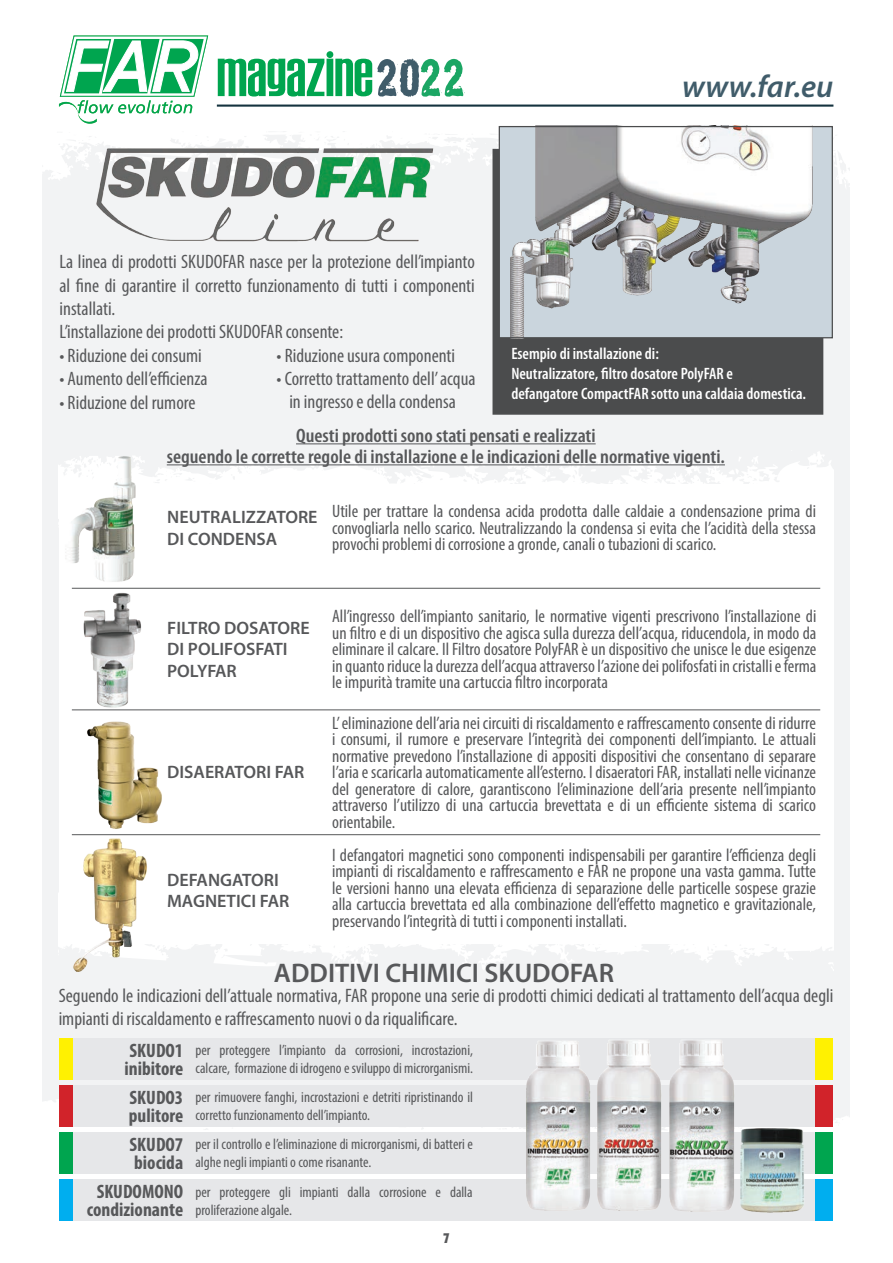
<style>
.page{position:relative;width:893px;height:1263px;background:#fff}
.page>*{position:absolute;margin:0;border:0;box-sizing:border-box;transform-origin:0 0}
.t1{font:54.75px "Establo";color:#00a54f}
.t2{font:italic 600 31.5px "Myriad Pro";letter-spacing:.005em;color:#405c6a}
.t3{font:600 27px "Myriad Pro";color:#57585a}
.t4{font:condensed 19.5px/23.4px "Myriad Pro";color:#57585a;text-align:justify}
.t5{font:600 condensed 19.5px "Myriad Pro";color:#57585a;scale:1.05 1}
.t6{font:700 condensed 19.5px "Myriad Pro";color:#57585a}
.t7{font:condensed 18px/16.5px "Myriad Pro";color:#57585a;text-align:justify}
.t8{font:600 18px/21.6px "Myriad Pro";color:#57585a}
.t9{font:600 condensed 16.5px "Myriad Pro";color:#fff}
.t10{font:condensed 15px/18px "Myriad Pro";color:#57585a}
.t11{font:700 condensed 15px "Formata";color:#57585a;scale:.85 1}
</style>
<div class="page">
<div style="left:43px;top:0;width:807px;height:1263px;background:#f2f3f4"></div>
<div style="left:273px;top:0;width:577px;height:169px;background:#fff"></div>
<div style="left:59px;top:1126px;width:791px;height:137px;background:#fff"></div>
<svg style="left:412px;top:1127px;width:33px;height:5px"></svg>
<svg style="left:833px;top:157px;width:3px;height:5px"></svg>
<svg style="left:220px;top:1127px;width:36px;height:5px"></svg>
<svg style="left:278px;top:1129px;width:11px;height:3px"></svg>
<svg style="left:836px;top:169px;width:14px;height:18px"></svg>
<svg style="left:832px;top:1116px;width:18px;height:23px"></svg>
<div style="left:42px;top:1097px;width:17px;height:166px;background:#fff"></div>
<svg style="left:42px;top:0;width:231px;height:184px"></svg>
<hr style="left:217px;top:105px;width:616px;height:2px;background:#15333f">
<svg style="left:377px;top:57px;width:88px;height:40px"></svg>
<div style="left:492px;top:149px;width:331px;height:266px;background:#4b4c4d;border:2px solid #4b4c4d"></div>
<div style="left:704px;top:1038px;width:129px;height:41px;background:#fff101"></div>
<div style="left:704px;top:1085px;width:129px;height:41px;background:#d1232a"></div>
<div style="left:704px;top:1132px;width:129px;height:41px;background:#00a54f"></div>
<div style="left:704px;top:1179px;width:129px;height:41px;background:#00aeef"></div>
<div style="left:59px;top:1038px;width:129px;height:41px;background:#fff101"></div>
<div style="left:59px;top:1085px;width:129px;height:41px;background:#d1232a"></div>
<div style="left:59px;top:1132px;width:129px;height:41px;background:#00a54f"></div>
<div style="left:59px;top:1179px;width:129px;height:41px;background:#00aeef"></div>
<div style="left:73px;top:1038px;width:742px;height:42px;background:#e6e7e9"></div>
<div style="left:73px;top:1085px;width:742px;height:42px;background:#e6e7e9"></div>
<div style="left:73px;top:1132px;width:742px;height:42px;background:#e6e7e9"></div>
<div style="left:73px;top:1179px;width:742px;height:42px;background:#e6e7e9"></div>
<svg style="left:141px;top:452px;width:692px;height:32px"></svg>
<svg style="left:197px;top:451px;width:33px;height:23px"></svg>
<svg style="left:179px;top:455px;width:7px;height:12px"></svg>
<svg style="left:299px;top:455px;width:20px;height:13px"></svg>
<svg style="left:266px;top:466px;width:5px;height:5px"></svg>
<svg style="left:263px;top:451px;width:7px;height:4px"></svg>
<svg style="left:141px;top:455px;width:4px;height:8px"></svg>
<svg style="left:533px;top:455px;width:32px;height:24px"></svg>
<svg style="left:582px;top:456px;width:34px;height:17px"></svg>
<div style="left:59px;top:484px;width:774px;height:455px;background:#fff"></div>
<svg style="left:59px;top:939px;width:774px;height:33px"></svg>
<svg style="left:59px;top:949px;width:1px;height:19px"></svg>
<img style="left:501px;top:128px;width:330px;height:208px">
<div style="left:499px;top:126px;width:334px;height:212px;border:1px solid #4b4c4d"></div>
<img style="left:82px;top:125px;width:369px;height:117px">
<hr style="left:72px;top:834px;width:748px;height:1px;background:#57585a">
<hr style="left:72px;top:709px;width:748px;height:1px;background:#57585a">
<hr style="left:72px;top:588px;width:748px;height:1px;background:#57585a">
<img style="left:59px;top:456px;width:82px;height:126px">
<img style="left:76px;top:593px;width:73px;height:118px">
<img style="left:87px;top:721px;width:75px;height:108px">
<img style="left:69px;top:835px;width:82px;height:136px">
<img style="left:595px;top:1040px;width:69px;height:171px">
<img style="left:521px;top:1041px;width:74px;height:170px">
<img style="left:664px;top:1040px;width:74px;height:172px">
<img style="left:738px;top:1127px;width:68px;height:85px">
<hr style="left:296px;top:443px;width:300px;height:1px;background:#57585a">
<hr style="left:167px;top:464px;width:558px;height:1px;background:#57585a">
<h1 class="t1" style="left:217px;top:47px;width:158px">MAGAZINE</h1>
<h2 class="t2" style="left:682px;top:66px;width:153px">www.far.eu</h2>
<p class="t4" style="left:60px;top:250px;width:417px">La linea di prodotti SKUDOFAR nasce per la protezione dell’impianto al fine di garantire il corretto funzionamento di tutti i componenti installati.</p>
<p class="t4" style="left:60px;top:320px;width:285px">L’installazione dei prodotti SKUDOFAR consente:</p>
<p class="t4" style="left:60px;top:343px;width:144px">• Riduzione dei consumi</p>
<p class="t4" style="left:60px;top:367px;width:150px">• Aumento dell’efficienza</p>
<p class="t4" style="left:60px;top:390px;width:137px">• Riduzione del rumore</p>
<p class="t4" style="left:277px;top:343px;width:180px">• Riduzione usura componenti</p>
<p class="t4" style="left:277px;top:366px;width:200px;text-align:center">• Corretto trattamento dell’ acqua in ingresso e della condensa</p>
<p class="t9" style="left:511px;top:344px;width:149px">Esempio di installazione di:</p>
<p class="t9" style="left:511px;top:363px;width:223px">Neutralizzatore, filtro dosatore PolyFAR e</p>
<p class="t9" style="left:511px;top:383px;width:296px">defangatore CompactFAR sotto una caldaia domestica.</p>
<p class="t5" style="left:296px;top:423px;width:287px">Questi prodotti sono stati pensati e realizzati</p>
<p class="t5" style="left:167px;top:444px;width:533px">seguendo le corrette regole di installazione e le indicazioni delle normative vigenti.</p>
<p class="t8" style="left:167px;top:506px;width:152px">NEUTRALIZZATORE<br>DI CONDENSA</p>
<p class="t7" style="left:332px;top:503px;width:485px">Utile per trattare la condensa acida prodotta dalle caldaie a condensazione prima di convogliarla nello scarico. Neutralizzando la condensa si evita che l’acidità della stessa provochi problemi di corrosione a gronde, canali o tubazioni di scarico.</p>
<p class="t8" style="left:167px;top:616px;width:144px">FILTRO DOSATORE</p>
<p class="t8" style="left:167px;top:638px;width:122px">DI POLIFOSFATI</p>
<p class="t8" style="left:167px;top:660px;width:71px">POLYFAR</p>
<p class="t8" style="left:167px;top:761px;width:139px">DISAERATORI FAR</p>
<p class="t8" style="left:167px;top:868px;width:113px">DEFANGATORI</p>
<p class="t8" style="left:167px;top:890px;width:124px">MAGNETICI FAR</p>
<p class="t7" style="left:332px;top:608px;width:486px">All’ingresso dell’impianto sanitario, le normative vigenti prescrivono l’installazione di un filtro e di un dispositivo che agisca sulla durezza dell’acqua, riducendola, in modo da eliminare il calcare. Il Filtro dosatore PolyFAR è un dispositivo che unisce le due esigenze in quanto riduce la durezza dell’acqua attraverso l’azione dei polifosfati in cristalli e ferma le impurità tramite una cartuccia filtro incorporata</p>
<p class="t7" style="left:332px;top:714px;width:485px">L’ eliminazione dell’aria nei circuiti di riscaldamento e raffrescamento consente di ridurre i consumi, il rumore e preservare l’integrità dei componenti dell’impianto. Le attuali normative prevedono l’installazione di appositi dispositivi che consentano di separare l’aria e scaricarla automaticamente all’esterno. I disaeratori FAR, installati nelle vicinanze del generatore di calore, garantiscono l’eliminazione dell’aria presente nell’impianto attraverso l’utilizzo di una cartuccia brevettata e di un efficiente sistema di scarico orientabile.</p>
<p class="t7" style="left:332px;top:846px;width:485px">I defangatori magnetici sono componenti indispensabili per garantire l’efficienza degli impianti di riscaldamento e raffrescamento e FAR ne propone una vasta gamma. Tutte le versioni hanno una elevata efficienza di separazione delle particelle sospese grazie alla cartuccia brevettata ed alla combinazione dell’effetto magnetico e gravitazionale, preservando l’integrità di tutti i componenti installati.</p>
<p class="t3" style="left:274px;top:956px;width:342px">ADDITIVI CHIMICI SKUDOFAR</p>
<p class="t4" style="left:59px;top:983px;width:776px">Seguendo le indicazioni dell’attuale normativa, FAR propone una serie di prodotti chimici dedicati al trattamento dell’acqua degli impianti di riscaldamento e raffrescamento nuovi o da riqualificare.</p>
<p class="t10" style="left:195px;top:1041px;width:279px">per proteggere l’impianto da corrosioni, incrostazioni, calcare, formazione di idrogeno e sviluppo di microrganismi.</p>
<p class="t10" style="left:195px;top:1088px;width:279px">per rimuovere fanghi, incrostazioni e detriti ripristinando il corretto funzionamento dell’impianto.</p>
<p class="t10" style="left:195px;top:1135px;width:279px">per il controllo e l’eliminazione di microrganismi, di batteri e alghe negli impianti o come risanante.</p>
<p class="t10" style="left:195px;top:1182px;width:279px">per proteggere gli impianti dalla corrosione e dalla proliferazione algale.</p>
<p class="t6" style="left:130px;top:1038px;width:55px">SKUDO1</p>
<p class="t6" style="left:124px;top:1056px;width:60px">inibitore</p>
<p class="t6" style="left:130px;top:1085px;width:55px">SKUDO3</p>
<p class="t6" style="left:129px;top:1103px;width:56px">pulitore</p>
<p class="t6" style="left:130px;top:1132px;width:55px">SKUDO7</p>
<p class="t6" style="left:134px;top:1150px;width:51px">biocida</p>
<p class="t6" style="left:97px;top:1179px;width:88px">SKUDOMONO</p>
<p class="t6" style="left:87px;top:1197px;width:98px">condizionante</p>
<p class="t11" style="left:443px;top:1228px;width:9px">7</p>
</div>
